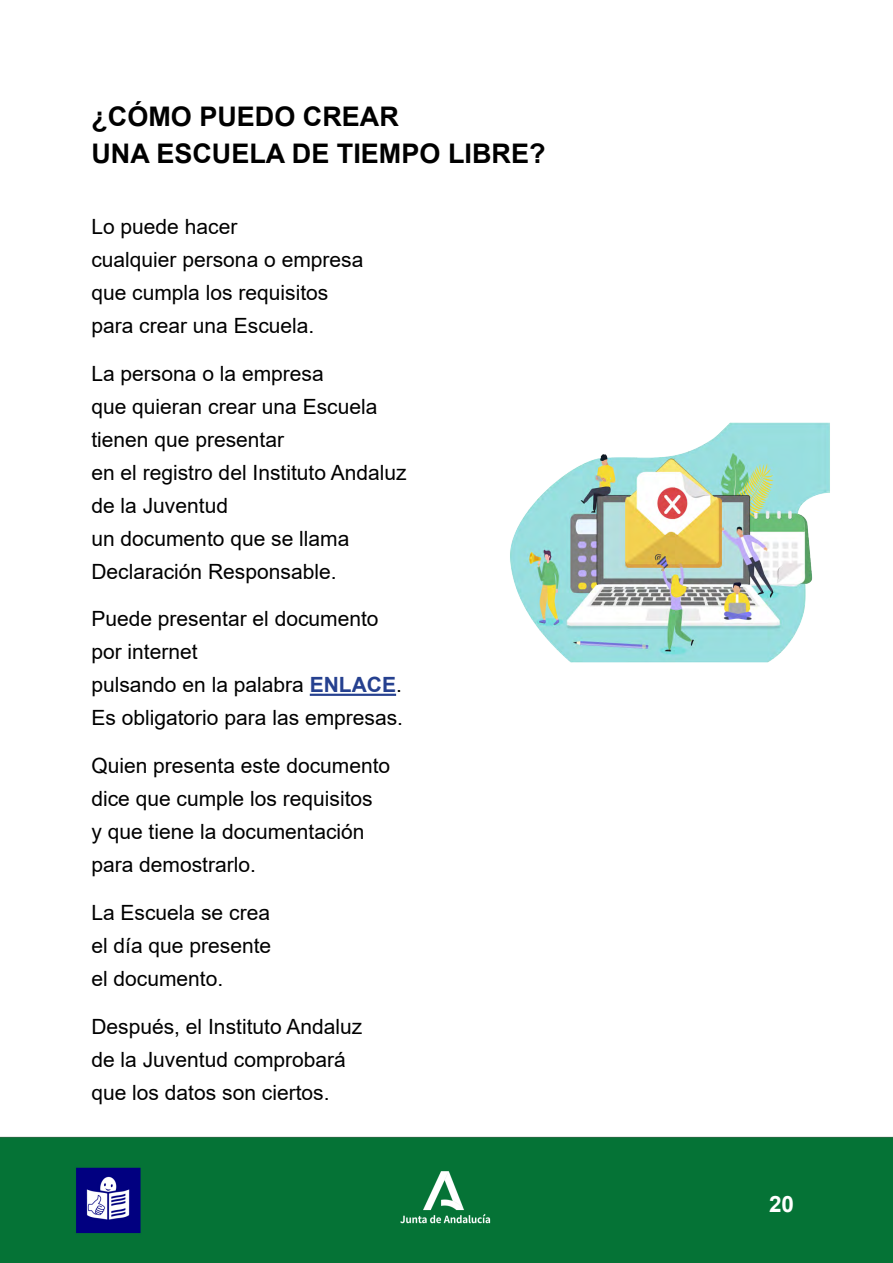
<style>
.page{position:relative;width:893px;height:1263px;background:#fff}
.page>*{position:absolute;margin:0;border:0;box-sizing:border-box;transform-origin:0 0}
.t1{font:700 27px/37.5px "Arial";color:#000}
.t2{font:700 22.5px "Arial";color:#fff}
.t3{font:21px/33px "Arial";color:#000}
.s1{font-weight:700;color:#25408f}
</style>
<div class="page">
<div style="left:0;top:1136px;width:893px;height:127px;background:#057336"></div>
<hr style="left:310px;top:694px;width:86px;height:2px;background:#25408f">
<img style="left:510px;top:422px;width:320px;height:241px">
<p class="t1" style="left:91px;top:98px;width:456px">¿CÓMO PUEDO CREAR<br>UNA ESCUELA DE TIEMPO LIBRE?</p>
<p class="t3" style="left:91px;top:210px;width:273px">Lo puede hacer<br>cualquier persona o empresa que cumpla los requisitos para crear una Escuela.</p>
<p class="t3" style="left:91px;top:357px;width:317px">La persona o la empresa<br>que quieran crear una Escuela tienen que presentar<br>en el registro del Instituto Andaluz de la Juventud<br>un documento que se llama<br>Declaración Responsable.</p>
<p class="t3" style="left:91px;top:602px;width:313px">Puede presentar el documento por internet<br>pulsando en la palabra <span class="s1">ENLACE</span>.<br>Es obligatorio para las empresas.</p>
<p class="t3" style="left:91px;top:749px;width:300px">Quien presenta este documento dice que cumple los requisitos<br>y que tiene la documentación para demostrarlo.</p>
<p class="t3" style="left:91px;top:896px;width:181px;text-align:justify">La Escuela se crea el día que presente el documento.</p>
<p class="t3" style="left:91px;top:1010px;width:272px">Después, el Instituto Andaluz de la Juventud comprobará que los datos son ciertos.</p>
<p class="t2" style="left:769px;top:1188px;width:27px">20</p>
</div>
